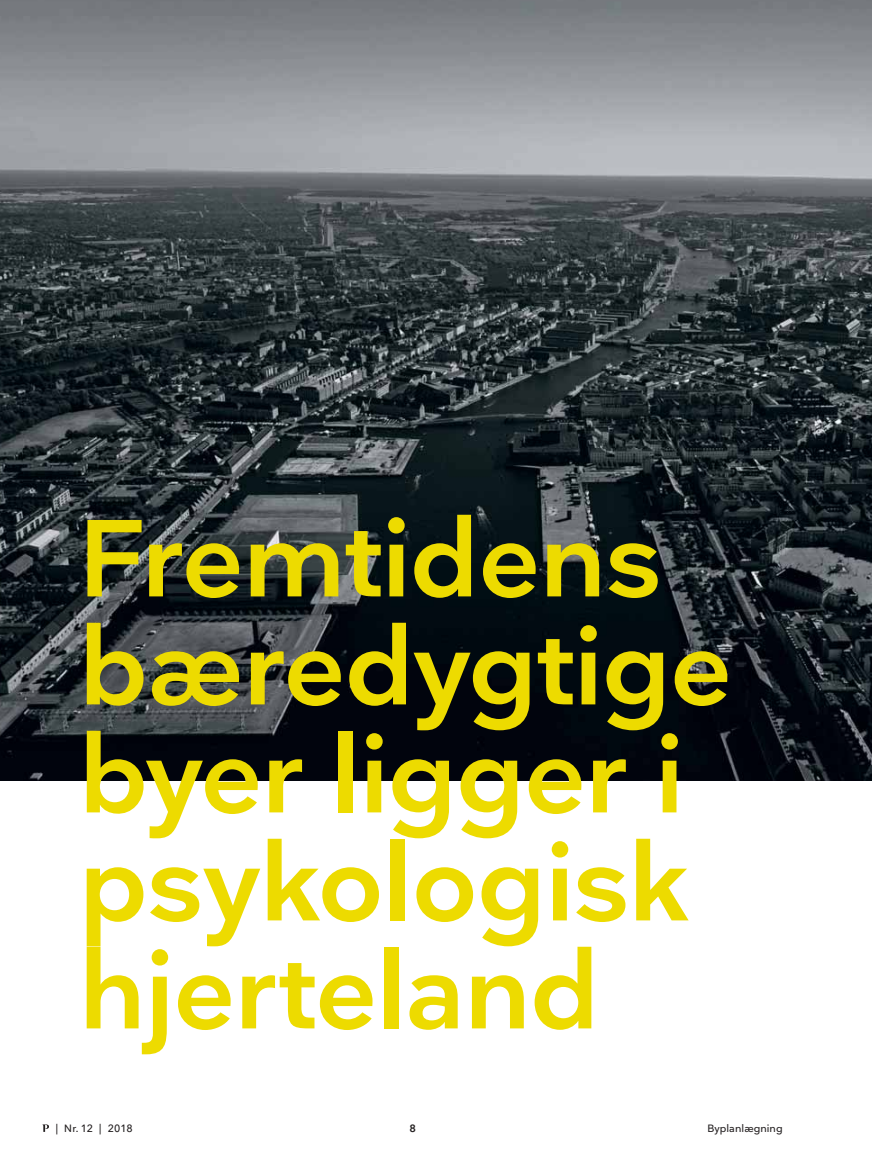
<style>
.page{position:relative;width:872px;height:1170px;background:#fff}
.page>*{position:absolute;margin:0;border:0;box-sizing:border-box;transform-origin:0 0}
.t1{font:600 108px/108px "Nationale";letter-spacing:-.01em;color:#eddb00}
.t2{font:500 10.5px "Nationale";color:#231f20}
.t3{font:600 10.5px "Nationale";color:#231f20}
</style>
<div class="page">
<svg style="left:43px;top:1124px;width:6px;height:8px"></svg>
<img style="left:0;top:0;width:872px;height:781px">
<p class="t1" style="left:79px;top:513px;width:655px">Fremtidens bæredygtige byer ligger i psykologisk hjerteland</p>
<p class="t2" style="left:55px;top:1124px;width:80px">| Nr. 12 | 2018</p>
<p class="t3" style="left:409px;top:1124px;width:8px">8</p>
<p class="t2" style="left:707px;top:1124px;width:77px">Byplanlægning</p>
</div>
